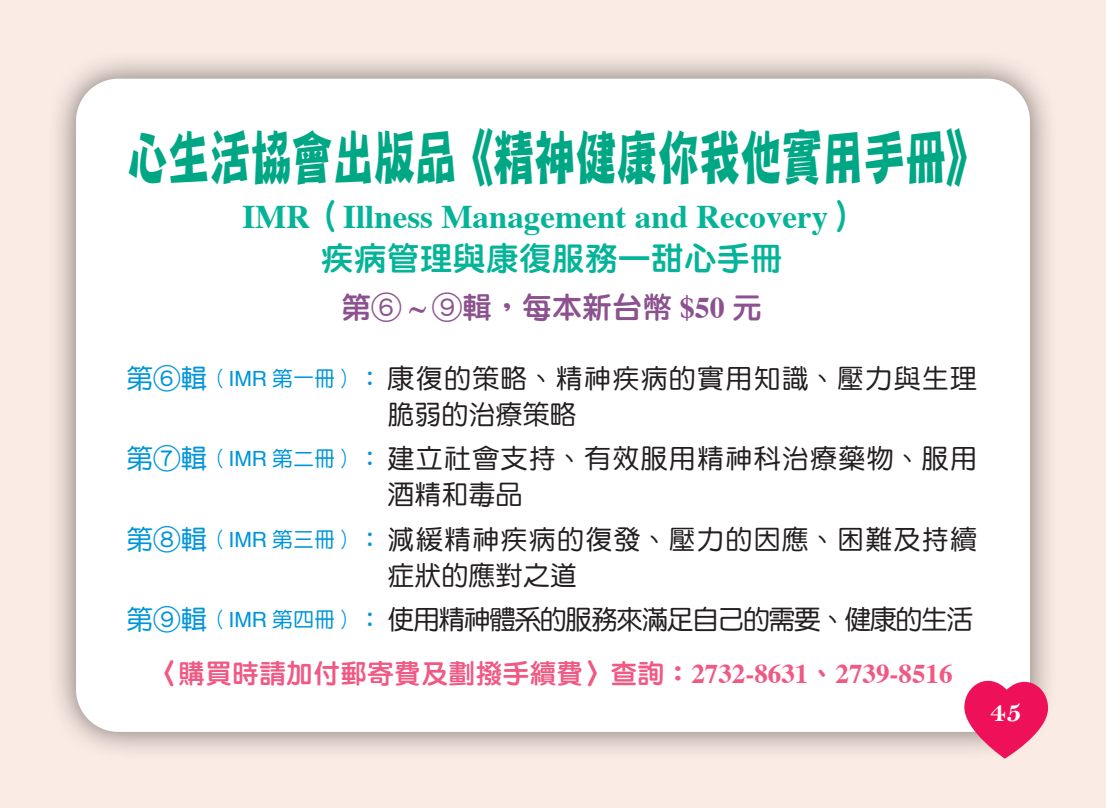
<style>
.page{position:relative;width:1106px;height:808px;background:#faebe4}
.page>*{position:absolute;margin:0;border:0;box-sizing:border-box;transform-origin:0 0}
.標題{font:60px "DF Ping Ju Std W7";letter-spacing:-.02em;color:#00a785;scale:.7 1}
.次標{font:700 33px/42px "Times";color:#05b498;text-align:center}
.次標-2{font:30px "DF Yuan Std W8";color:#8c5290}
.t1{font:30px "Bell MT Bold";color:#fff}
.內文{font:27px/36px "DF Yuan Std W5";letter-spacing:.045em;color:#231f20}
.次標-3{font:27px "DF Yuan Std W8";color:#f05984}
.內文-2{font:27px "DF Yuan Std W5";letter-spacing:-.06em;color:#231f20}
.s1{font-family:"DF Yuan Std W8";font-weight:400}
.s2{font-family:"DF Yuan Std W5"}
.s3{font-family:"Times";font-weight:700}
.s4{color:#0095d9}
.s5{font-size:21px;color:#0095d9}
.s6{font-family:"Helvetica";font-size:21px;color:#0095d9}
</style>
<div class="page">
<div style="left:47px;top:50px;width:1011px;height:711px;background:#231f20;opacity:.6"></div>
<div style="left:76px;top:79px;width:954px;height:653px;background:#fff;border-radius:43px"></div>
<svg style="left:963px;top:671px;width:85px;height:88px"></svg>
<p class="標題" style="left:126px;top:125px;width:1231px">心生活協會出版品《精神健康你我他實用手冊》</p>
<p class="次標" style="left:242px;top:192px;width:620px">IMR<span class="s1">（</span>Illness Management and Recovery<span class="s1">）疾病管理與康復服務—甜心手冊</span></p>
<p class="次標-2" style="left:341px;top:291px;width:422px">第<span class="s2">⑥</span> <span class="s3">~</span> <span class="s2">⑨</span>輯，每本新台幣 <span class="s3">$50</span> 元</p>
<p class="內文" style="left:387px;top:360px;width:591px;text-indent:-261px"><span class="s4">第⑥輯</span><span class="s5">（</span><span class="s6">IMR</span> <span class="s5">第一冊）</span><span class="s4">：</span>康復的策略、精神疾病的實用知識、壓力與生理脆弱的治療策略</p>
<p class="內文" style="left:387px;top:440px;width:591px;text-indent:-261px"><span class="s4">第⑦輯</span><span class="s5">（</span><span class="s6">IMR</span> <span class="s5">第二冊）</span><span class="s4">：</span>建立社會支持、有效服用精神科治療藥物、服用酒精和毒品</p>
<p class="內文" style="left:387px;top:521px;width:591px;text-indent:-261px"><span class="s4">第⑧輯</span><span class="s5">（</span><span class="s6">IMR</span> <span class="s5">第三冊）</span><span class="s4">：</span>減緩精神疾病的復發、壓力的因應、困難及持續症狀的應對之道</p>
<p class="內文-2" style="left:126px;top:605px;width:848px"><span class="s4">第⑨輯</span><span class="s5">（</span><span class="s6">IMR</span> <span class="s5">第四冊）</span><span class="s4">：</span>使用精神體系的服務來滿足自己的需要、健康的生活</p>
<p class="次標-3" style="left:151px;top:658px;width:802px">〈購買時請加付郵寄費及劃撥手續費〉查詢：<span class="s3">2732-8631</span>、<span class="s3">2739-8516</span></p>
<p class="t1" style="left:990px;top:693px;width:33px">45</p>
</div>
